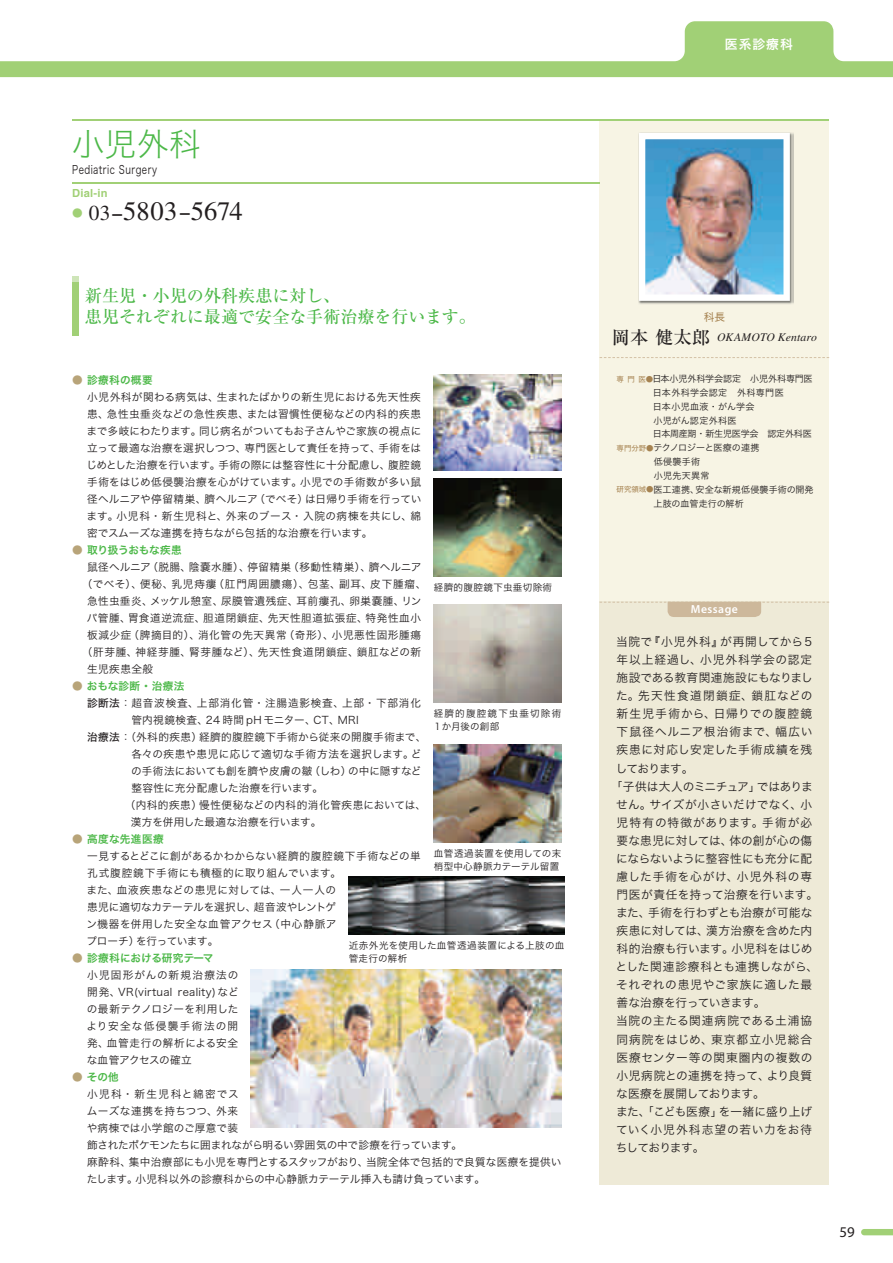
<style>
.page{position:relative;width:893px;height:1263px;background:#fff}
.page>*{position:absolute;margin:0;border:0;box-sizing:border-box;transform-origin:0 0}
.t1{font:31.95px "Hira Kaku Std W2";color:#4cb848}
.t2{font:26.55px "Times LT Std";color:#231f20;scale:1.5 1}
.t3{font:500 16.95px/21.3px "Ryumin Pro";color:#4cb848}
.t4{font:14.85px "Myriad Pro";color:#231f20}
.t5{font:12.75px "Hira Kaku Std W6";letter-spacing:.08em;color:#fff}
.t6{font:11.7px "Hira Kaku Std W3";letter-spacing:.01em;color:#231f20}
.t7{font:11.7px "Hira Kaku Std W3";letter-spacing:.055em;color:#231f20}
.t8{font:11.7px "Hira Kaku Std W3";letter-spacing:.03em;color:#231f20}
.t9{font:11.7px "Hira Kaku Std W3";letter-spacing:.08em;color:#231f20}
.t10{font:11.7px "Hira Kaku Std W3";letter-spacing:.065em;color:#231f20}
.t11{font:italic 11.7px "Times LT Std";letter-spacing:.015em;color:#231f20}
.t12{font:11.7px "Hira Kaku Std W3";letter-spacing:-.03em;color:#231f20}
.t13{font:11.7px "Hira Kaku Std W3";letter-spacing:-.015em;color:#231f20}
.t14{font:11.7px "Hira Kaku Std W3";letter-spacing:-.01em;color:#231f20}
.t15{font:11.7px "Hira Kaku Std W3";letter-spacing:-.02em;color:#231f20}
.t16{font:11.7px "Hira Kaku Std W3";letter-spacing:-.005em;color:#231f20}
.t17{font:11.7px "Hira Kaku Std W3";color:#231f20}
.t18{font:11.7px "Hira Kaku Std W3";letter-spacing:.05em;color:#231f20;scale:.77 1}
.t19{font:11.7px "Hira Kaku Std W3";letter-spacing:.115em;color:#231f20}
.t20{font:11.7px "Hira Kaku Std W3";letter-spacing:.085em;color:#231f20}
.t21{font:11.7px "Hira Kaku Std W3";letter-spacing:.07em;color:#231f20}
.t22{font:11.7px "Hira Kaku Std W3";letter-spacing:.095em;color:#231f20}
.t23{font:11.7px "Hira Kaku Std W3";letter-spacing:-.025em;color:#231f20}
.t24{font:11.7px "Hira Kaku Std W3";letter-spacing:-.035em;color:#231f20}
.t25{font:11.7px "Hira Kaku Std W3";letter-spacing:-.07em;color:#231f20}
.t26{font:600 11.7px "Myriad Pro";letter-spacing:.04em;color:#fff}
.t27{font:700 11.1px "Helvetica LT Std";letter-spacing:.02em;color:#a1d076}
.t28{font:10.65px/17px "Hira Kaku Std W3";letter-spacing:.035em;color:#231f20;text-align:justify}
.t29{font:10.65px/17px "Hira Kaku Std W3";letter-spacing:.005em;color:#231f20}
.t30{font:10.65px "Hira Kaku Std W3";color:#231f20}
.t31{font:10.65px "Hira Kaku Std W3";letter-spacing:.075em;color:#231f20}
.t32{font:10.65px "Hira Kaku Std W3";letter-spacing:.055em;color:#231f20}
.t33{font:10.65px "Hira Kaku Std W3";letter-spacing:.065em;color:#231f20}
.t34{font:10.65px "Hira Kaku Std W6";letter-spacing:.02em;color:#4cb848}
.t35{font:10.65px "Hira Kaku Std W6";color:#4cb848}
.t36{font:10.65px "Hira Kaku Std W6";letter-spacing:-.025em;color:#4cb848}
.t37{font:10.65px "Hira Kaku Std W6";letter-spacing:.04em;color:#4cb848}
.t38{font:10.65px "Hira Kaku Std W4";color:#a68351}
.t39{font:9.6px/12.8px "Hira Kaku Std W3";letter-spacing:.04em;color:#231f20}
.t40{font:9.6px/12.8px "Hira Kaku Std W3";letter-spacing:.125em;color:#231f20}
.t41{font:9px "Hira Kaku Std W3";letter-spacing:.01em;color:#231f20}
.t42{font:9px "Hira Kaku Std W3";letter-spacing:.04em;color:#231f20}
.t43{font:9px "Hira Kaku Std W3";letter-spacing:-.015em;color:#231f20}
.t44{font:9px "Hira Kaku Std W3";letter-spacing:-.02em;color:#231f20}
.t45{font:9px "Hira Kaku Std W3";letter-spacing:-.04em;color:#231f20}
.s1{font-family:"Hira Kaku Std W6";font-size:10.65px;color:#a1d076}
.s2{font-size:21.3px}
.s3{font-family:"Hira Kaku Std W3";color:#b8a479}
.s4{font-family:"Hira Kaku Std W5"}
.s5{font-family:"Ryumin Pro";font-weight:500;font-style:normal;font-size:18px}
.s6{font-family:"Hira Kaku Std W4";font-size:7.5px;color:#a68351}
</style>
<div class="page">
<svg style="left:0;top:21px;width:893px;height:56px"></svg>
<div style="left:600px;top:119px;width:229px;height:1065px;background:#f7f4e4"></div>
<div style="left:600px;top:601px;width:229px;height:583px;background:#eeead7"></div>
<div style="left:72px;top:276px;width:7px;height:7px;background:#cee5b8"></div>
<div style="left:72px;top:283px;width:7px;height:53px;background:#a1d076"></div>
<img style="left:251px;top:969px;width:310px;height:159px">
<img style="left:638px;top:132px;width:155px;height:172px">
<img style="left:639px;top:133px;width:151px;height:168px">
<img style="left:434px;top:374px;width:127px;height:97px">
<img style="left:434px;top:479px;width:127px;height:97px">
<img style="left:434px;top:605px;width:127px;height:97px">
<img style="left:434px;top:744px;width:127px;height:98px">
<img style="left:349px;top:876px;width:215px;height:58px">
<svg style="left:600px;top:357px;width:229px;height:1px"></svg>
<svg style="left:600px;top:602px;width:229px;height:15px"></svg>
<hr style="left:72px;top:183px;width:528px;height:1px;background:#a1d076">
<hr style="left:72px;top:119px;width:757px;height:1px;background:#a1d076">
<svg style="left:861px;top:1229px;width:32px;height:6px"></svg>
<h1 class="t1" style="left:72px;top:120px;width:130px">小児外科</h1>
<p class="t18" style="left:72px;top:161px;width:112px">Pediatric Surgery</p>
<h2 class="t2" style="left:72px;top:196px;width:115px"><span class="s1">●</span> <span class="s2">03</span>-5803-5674</h2>
<p class="t27" style="left:72px;top:187px;width:37px">Dial-in</p>
<h3 class="t3" style="left:85px;top:284px;width:392px">新生児・小児の外科疾患に対し、<br>患児それぞれに最適で安全な手術治療を行います。</h3>
<p class="t34" style="left:72px;top:371px;width:82px"><span class="s3">●</span> 診療科の概要</p>
<p class="t28" style="left:86px;top:388px;width:337px">小児外科が関わる病気は、生まれたばかりの新生児における先天性疾患、急性虫垂炎などの急性疾患、または習慣性便秘などの内科的疾患まで多岐にわたります。同じ病名がついてもお子さんやご家族の視点に立って最適な治療を選択しつつ、専門医として責任を持って、手術をはじめとした治療を行います。手術の際には整容性に十分配慮し、腹腔鏡手術をはじめ低侵襲治療を心がけています。小児での手術数が多い鼠径ヘルニアや停留精巣、臍ヘルニア（でべそ）は日帰り手術を行っています。小児科・新生児科と、外来のブース・入院の病棟を共にし、綿密でスムーズな連携を持ちながら包括的な治療を行います。</p>
<p class="t36" style="left:72px;top:541px;width:111px"><span class="s3">●</span> 取り扱うおもな疾患</p>
<p class="t28" style="left:87px;top:558px;width:336px">鼠径ヘルニア（脱腸、陰嚢水腫）、停留精巣（移動性精巣）、臍ヘルニア</p>
<p class="t31" style="left:82px;top:576px;width:346px">（でべそ）、便秘、乳児痔瘻（肛門周囲膿瘍）、包茎、副耳、皮下腫瘤、</p>
<p class="t28" style="left:87px;top:592px;width:336px">急性虫垂炎、メッケル憩室、尿膜管遺残症、耳前瘻孔、卵巣嚢腫、リン</p>
<p class="t32" style="left:87px;top:610px;width:336px">パ管腫、胃食道逆流症、胆道閉鎖症、先天性胆道拡張症、特発性血小</p>
<p class="t32" style="left:87px;top:627px;width:335px">板減少症（脾摘目的）、消化管の先天異常（奇形）、小児悪性固形腫瘍</p>
<p class="t33" style="left:82px;top:644px;width:341px">（肝芽腫、神経芽腫、腎芽腫など）、先天性食道閉鎖症、鎖肛などの新</p>
<p class="t28" style="left:87px;top:660px;width:67px">生児疾患全般</p>
<p class="t34" style="left:72px;top:677px;width:114px"><span class="s3">●</span> おもな診断・治療法</p>
<p class="t31" style="left:87px;top:695px;width:335px"><span class="s4">診断法</span>：超音波検査、上部消化管・注腸造影検査、上部・下部消化</p>
<p class="t28" style="left:131px;top:711px;width:229px">管内視鏡検査、24 時間 pHモニター、CT、MRI</p>
<p class="t28" style="left:87px;top:728px;width:341px"><span class="s4">治療法</span>：（外科的疾患）経臍的腹腔鏡下手術から従来の開腹手術まで、</p>
<p class="t28" style="left:131px;top:745px;width:292px">各々の疾患や患児に応じて適切な手術方法を選択します。ど</p>
<p class="t30" style="left:131px;top:763px;width:292px">の手術法においても創を臍や皮膚の皺（しわ）の中に隠すなど</p>
<p class="t30" style="left:131px;top:780px;width:193px">整容性に充分配慮した治療を行います。</p>
<p class="t28" style="left:125px;top:796px;width:303px">（内科的疾患）慢性便秘などの内科的消化管疾患においては、</p>
<p class="t30" style="left:131px;top:814px;width:192px">漢方を併用した最適な治療を行います。</p>
<p class="t37" style="left:72px;top:831px;width:93px"><span class="s3">●</span> 高度な先進医療</p>
<p class="t28" style="left:86px;top:847px;width:336px;text-align:left">一見するとどこに創があるかわからない経臍的腹腔鏡下手術などの単孔式腹腔鏡下手術にも積極的に取り組んでいます。<br>また、血液疾患などの患児に対しては、一人一人の<br>患児に適切なカテーテルを選択し、超音波やレントゲ<br>ン機器を併用した安全な血管アクセス（中心静脈ア<br>プローチ）を行っています。</p>
<p class="t35" style="left:72px;top:950px;width:143px"><span class="s3">●</span> 診療科における研究テーマ</p>
<p class="t28" style="left:86px;top:966px;width:154px">小児固形がんの新規治療法の開発、VR(virtual reality) などの最新テクノロジーを利用したより安全な低侵襲手術法の開発、血管走行の解析による安全な血管アクセスの確立</p>
<p class="t34" style="left:72px;top:1069px;width:48px"><span class="s3">●</span> その他</p>
<p class="t29" style="left:87px;top:1085px;width:476px">小児科・新生児科と綿密でス<br>ムーズな連携を持ちつつ、外来<br>や病棟では小学館のご厚意で装<br>飾されたポケモンたちに囲まれながら明るい雰囲気の中で診療を行っています。<br>麻酔科、集中治療部にも小児を専門とするスタッフがおり、当院全体で包括的で良質な医療を提供いたします。小児科以外の診療科からの中心静脈カテーテル挿入も請け負っています。</p>
<p class="t39" style="left:434px;top:581px;width:120px">経臍的腹腔鏡下虫垂切除術</p>
<p class="t40" style="left:433px;top:707px;width:130px">経臍的腹腔鏡下虫垂切除術<br>１か月後の創部</p>
<p class="t39" style="left:434px;top:847px;width:129px">血管透過装置を使用しての末梢型中心静脈カテーテル留置</p>
<p class="t39" style="left:349px;top:939px;width:217px">近赤外光を使用した血管透過装置による上肢の血管走行の解析</p>
<p class="t5" style="left:725px;top:35px;width:69px">医系診療科</p>
<p class="t38" style="left:704px;top:309px;width:23px">科長</p>
<p class="t11" style="left:612px;top:331px;width:207px"><span class="s5">岡本 健太郎</span> OKAMOTO Kentaro</p>
<p class="t43" style="left:617px;top:372px;width:197px"><span class="s6">専門医●</span> 日本小児外科学会認定　小児外科専門医</p>
<p class="t42" style="left:653px;top:386px;width:132px">日本外科学会認定　外科専門医</p>
<p class="t42" style="left:653px;top:400px;width:103px">日本小児血液・がん学会</p>
<p class="t42" style="left:653px;top:413px;width:85px">小児がん認定外科医</p>
<p class="t44" style="left:653px;top:427px;width:160px">日本周産期・新生児医学会　認定外科医</p>
<p class="t45" style="left:617px;top:441px;width:144px"><span class="s6">専門分野●</span> テクノロジーと医療の連携</p>
<p class="t41" style="left:654px;top:455px;width:48px">低侵襲手術</p>
<p class="t41" style="left:654px;top:469px;width:58px">小児先天異常</p>
<p class="t41" style="left:617px;top:483px;width:198px"><span class="s6">研究領域●</span> 医工連携、安全な新規低侵襲手術の開発</p>
<p class="t41" style="left:653px;top:496px;width:92px">上肢の血管走行の解析</p>
<p class="t26" style="left:691px;top:601px;width:48px">Message</p>
<p class="t7" style="left:616px;top:633px;width:197px">当院で『小児外科』が再開してから5</p>
<p class="t9" style="left:617px;top:651px;width:197px">年以上経過し、小児外科学会の認定</p>
<p class="t14" style="left:617px;top:669px;width:198px">施設である教育関連施設にもなりまし</p>
<p class="t19" style="left:616px;top:687px;width:198px">た。先天性食道閉鎖症、鎖肛などの</p>
<p class="t9" style="left:617px;top:705px;width:197px">新生児手術から、日帰りでの腹腔鏡</p>
<p class="t10" style="left:617px;top:723px;width:197px">下鼠径ヘルニア根治術まで、幅広い</p>
<p class="t8" style="left:617px;top:741px;width:197px">疾患に対応し安定した手術成績を残</p>
<p class="t8" style="left:616px;top:759px;width:79px">しております。</p>
<p class="t12" style="left:611px;top:777px;width:204px">「子供は大人のミニチュア」ではありま</p>
<p class="t8" style="left:616px;top:795px;width:197px">せん。サイズが小さいだけでなく、小</p>
<p class="t20" style="left:617px;top:813px;width:197px">児特有の特徴があります。手術が必</p>
<p class="t6" style="left:617px;top:831px;width:197px">要な患児に対しては、体の創が心の傷</p>
<p class="t15" style="left:616px;top:850px;width:197px">にならないように整容性にも充分に配</p>
<p class="t21" style="left:617px;top:868px;width:197px">慮した手術を心がけ、小児外科の専</p>
<p class="t8" style="left:617px;top:886px;width:203px">門医が責任を持って治療を行います。</p>
<p class="t6" style="left:616px;top:904px;width:198px">また、手術を行わずとも治療が可能な</p>
<p class="t16" style="left:617px;top:922px;width:197px">疾患に対しては、漢方治療を含めた内</p>
<p class="t17" style="left:617px;top:940px;width:197px">科的治療も行います。小児科をはじめ</p>
<p class="t6" style="left:616px;top:958px;width:204px">とした関連診療科とも連携しながら、</p>
<p class="t7" style="left:616px;top:976px;width:197px">それぞれの患児やご家族に適した最</p>
<p class="t23" style="left:617px;top:994px;width:150px">善な治療を行っていきます。</p>
<p class="t7" style="left:616px;top:1012px;width:197px">当院の主たる関連病院である土浦協</p>
<p class="t22" style="left:616px;top:1030px;width:197px">同病院をはじめ、東京都立小児総合</p>
<p class="t7" style="left:617px;top:1048px;width:197px">医療センター等の関東圏内の複数の</p>
<p class="t6" style="left:617px;top:1066px;width:197px">小児病院との連携を持って、より良質</p>
<p class="t24" style="left:616px;top:1084px;width:150px">な医療を展開しております。</p>
<p class="t13" style="left:616px;top:1102px;width:198px">また、「こども医療」を一緒に盛り上げ</p>
<p class="t10" style="left:616px;top:1121px;width:198px">ていく小児外科志望の若い力をお待</p>
<p class="t25" style="left:616px;top:1139px;width:90px">ちしております。</p>
<h3 class="t4" style="left:839px;top:1223px;width:17px">59</h3>
</div>
